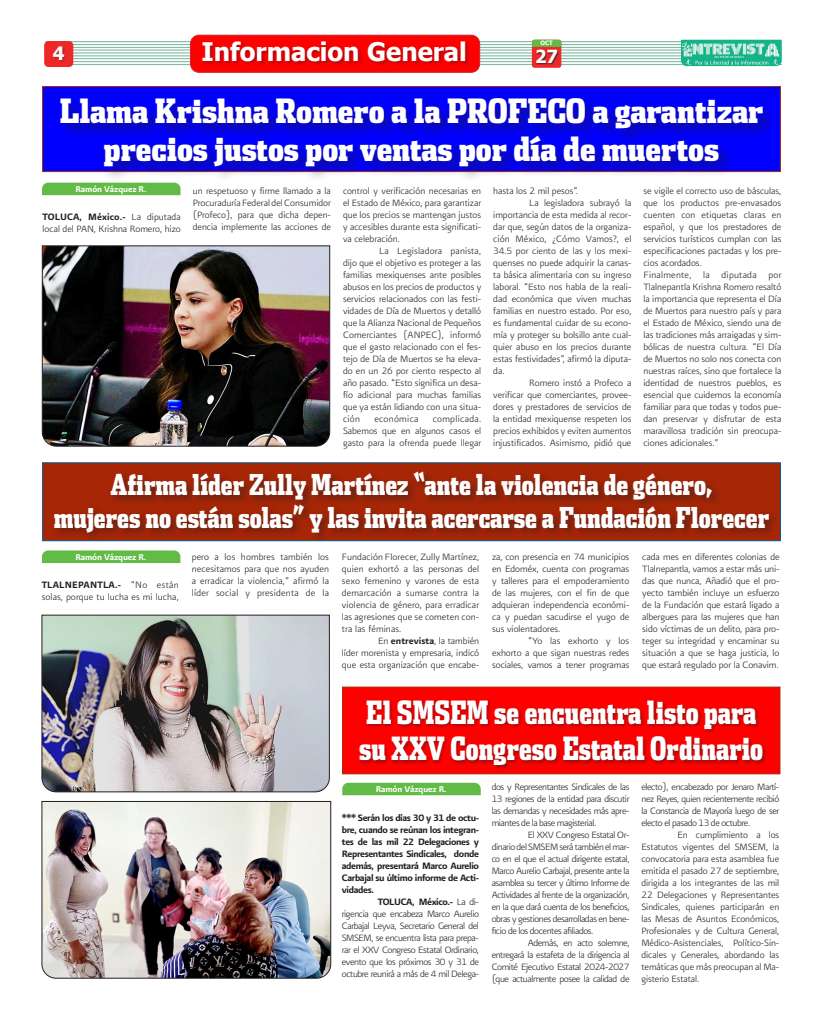
<style>
.page{position:relative;width:823px;height:1021px;background:#fff}
.page>*{position:absolute;margin:0;border:0;box-sizing:border-box;transform-origin:0 0}
.texto-comun{font:900 33.2px/38px "Dispatch Comp";color:#fff;text-align:center;scale:1.04 1}
.texto-comun-2{font:900 31.8px/36.3px "Dispatch Comp";letter-spacing:.005em;color:#fff;scale:.89 1}
.texto-comun-3{font:900 28.6px/32.7px "Dispatch Comp";color:#fff;text-align:center;scale:.92 1}
.t1{font:700 25.5px "Tahoma";color:#fff}
.t2{font:700 18.5px "Tahoma";color:#fff}
.t3{font:700 18px "Tahoma";color:#fff}
.texto-comun-4{font:11px/12px "Presidencia Fina";color:#231f20;text-align:justify}
.TEXTO-COMUN{font:11px/12px "Presidencia Fina";letter-spacing:-.035em;color:#231f20;text-align:justify}
.TEXTO-COMUN-2{font:11px/12px "Presidencia Firme";letter-spacing:-.035em;color:#231f20;text-align:justify}
.texto-comun-5{font:11px "Presidencia Fina";letter-spacing:.03em;color:#231f20}
.ENTRADA{font:10px "Presidencia Firme";letter-spacing:-.01em;color:#fff}
.t4{font:700 6px "Tahoma";color:#fff}
.s1{font-family:"Presidencia Firme"}
</style>
<div class="page">
<hr style="left:45px;top:41px;width:736px;height:1px;background:#83bda8">
<hr style="left:45px;top:44px;width:736px;height:1px;background:#83bda8">
<hr style="left:45px;top:47px;width:736px;height:1px;background:#83bda8">
<hr style="left:45px;top:49px;width:736px;height:2px;background:#83bda8">
<hr style="left:45px;top:52px;width:736px;height:2px;background:#83bda8">
<hr style="left:45px;top:55px;width:736px;height:1px;background:#83bda8">
<hr style="left:45px;top:58px;width:736px;height:1px;background:#83bda8">
<hr style="left:45px;top:61px;width:736px;height:1px;background:#83bda8">
<hr style="left:45px;top:64px;width:736px;height:1px;background:#83bda8">
<div style="left:44px;top:41px;width:29px;height:26px;background:#ee2827;border-radius:4px"></div>
<div style="left:53px;top:46px;width:15px;height:17px;background:#231f20;opacity:.34"></div>
<div style="left:531px;top:40px;width:30px;height:28px;background:#ee2827;border-radius:3px"></div>
<svg style="left:531px;top:40px;width:30px;height:7px"></svg>
<div style="left:536px;top:50px;width:23px;height:15px;background:#231f20;opacity:.75"></div>
<img style="left:680px;top:40px;width:101px;height:26px">
<div style="left:190px;top:35px;width:289px;height:37px;background:#f00;border-radius:9px"></div>
<div style="left:201px;top:41px;width:269px;height:25px;background:#231f20;opacity:.34"></div>
<div style="left:190px;top:35px;width:290px;height:38px;border:1px solid #d1232a;border-radius:9px"></div>
<div style="left:57px;top:94px;width:722px;height:89px;background:#231f20;opacity:.44"></div>
<svg style="left:43px;top:86px;width:737px;height:86px;background:#0704e0"></svg>
<div style="left:42px;top:183px;width:138px;height:12px;background:#62bb46"></div>
<div style="left:52px;top:470px;width:726px;height:72px;background:#2f597c"></div>
<svg style="left:43px;top:463px;width:737px;height:77px;background:#962509"></svg>
<img style="left:42px;top:245px;width:288px;height:201px">
<img style="left:41px;top:801px;width:290px;height:177px">
<img style="left:41px;top:614px;width:288px;height:178px">
<svg style="left:42px;top:550px;width:138px;height:13px;background:#69be4e"></svg>
<svg style="left:342px;top:687px;width:437px;height:86px;background:#e40303"></svg>
<svg style="left:342px;top:782px;width:138px;height:13px;background:#6cbf52"></svg>
<p class="t2" style="left:53px;top:40px;width:13px">4</p>
<p class="t4" style="left:540px;top:39px;width:14px">OCT</p>
<p class="t1" style="left:201px;top:34px;width:267px">Informacion General</p>
<p class="t3" style="left:534px;top:44px;width:24px">27</p>
<p class="texto-comun" style="left:60px;top:90px;width:677px">Llama Krishna Romero a la PROFECO a garantizar precios justos por ventas por día de muertos</p>
<p class="ENTRADA" style="left:75px;top:183px;width:72px">Ramón Vázquez R.</p>
<p class="texto-comun-4" style="left:193px;top:184px;width:140px">un respetuoso y firme llamado a la Procuraduría Federal del Consumidor (Profeco), para que dicha depen&shy;dencia implemente las acciones de</p>
<p class="texto-comun-4" style="left:343px;top:184px;width:140px">control y verificación necesarias en el Estado de México, para garantizar que los precios se mantengan justos y accesibles durante esta significati&shy;va celebración.</p>
<p class="texto-comun-4" style="left:343px;top:244px;width:140px;text-indent:36px">La Legisladora panista, dijo que el objetivo es proteger a las familias mexiquenses ante posibles abusos en los precios de productos y servicios relacionados con las festi&shy;vidades de Día de Muertos y detalló que la Alianza Nacional de Pequeños Comerciantes (ANPEC), informó que el gasto relacionado con el fes&shy;tejo de Día de Muertos se ha eleva&shy;do en un 26 por ciento respecto al año pasado. “Esto significa un desa&shy;fío adicional para muchas familias que ya están lidiando con una situa&shy;ción</p>
<p class="texto-comun-4" style="left:643px;top:184px;width:139px">se vigile el correcto uso de básculas, que los productos pre-envasados cuenten con etiquetas claras en español, y que los prestadores de servicios turísticos cumplan con las especificaciones pactadas y los pre&shy;cios acordados.</p>
<p class="texto-comun-4" style="left:643px;top:268px;width:139px">Finalmente, la diputada por Tlalnepantla Krishna Romero resaltó la importancia que representa el Día de Muertos para nuestro país y para el Estado de México, siendo una de las tradiciones más arraigadas y sim&shy;bólicas de nuestra cultura. “El Día de Muertos no solo nos conecta con nuestras raíces, sino que fortalece la identidad de nuestros pueblos, es esencial que cuidemos la economía familiar para que todas y todos pue&shy;dan preservar y disfrutar de esta maravillosa tradición sin preocupa&shy;ciones adicionales.”</p>
<p class="texto-comun-4" style="left:493px;top:184px;width:86px">hasta los 2 mil pesos”.</p>
<p class="texto-comun-4" style="left:493px;top:196px;width:140px;text-indent:36px">La legisladora subrayó la importancia de esta medida al recor&shy;dar que, según datos de la organiza&shy;ción México, ¿Cómo Vamos?, el 34.5 por ciento de las y los mexi&shy;quenses no puede adquirir la canas&shy;ta básica alimentaria con su ingreso laboral. “Esto nos habla de la reali&shy;dad económica que viven muchas familias en nuestro estado. Por eso, es fundamental cuidar de su econo&shy;mía y proteger su bolsillo ante cual&shy;quier abuso en los precios durante estas festividades”, afirmó la diputa&shy;da.</p>
<p class="texto-comun-4" style="left:493px;top:376px;width:140px;text-indent:36px">Romero instó a Profeco a verificar que comerciantes, provee&shy;dores y prestadores de servicios de la entidad mexiquense respeten los precios exhibidos y eviten aumentos injustificados. Asimismo, pidió que</p>
<p class="texto-comun-4" style="left:43px;top:210px;width:140px"><span class="s1">TOLUCA, México.-</span> La diputada local del PAN, Krishna Romero, hizo</p>
<p class="texto-comun-5" style="left:374px;top:412px;width:46px">económica</p>
<p class="texto-comun-4" style="left:343px;top:412px;width:140px;text-indent:90px">complicada.<br>Sabemos que en algunos casos el gasto para la ofrenda puede llegar</p>
<p class="texto-comun-3" style="left:54px;top:467px;width:778px">Afirma líder Zully Martínez “ante la violencia de género,<br>mujeres no están solas” y las invita acercarse a Fundación Florecer</p>
<p class="ENTRADA" style="left:75px;top:551px;width:72px">Ramón Vázquez R.</p>
<p class="texto-comun-4" style="left:192px;top:550px;width:139px">pero a los hombres también los necesitamos para que nos ayuden a erradicar la violencia,” afirmó la líder social y presidenta de la</p>
<p class="texto-comun-4" style="left:342px;top:550px;width:139px">Fundación Florecer, Zully Martínez, quien exhortó a las personas del sexo femenino y varones de esta demarcación a sumarse contra la violencia de género, para erradicar las agresiones que se cometen con&shy;tra las féminas.</p>
<p class="texto-comun-4" style="left:342px;top:634px;width:139px;text-indent:36px">En <span class="s1">entrevista</span>, la también líder morenista y empresaria, indicó que esta organización que encabe-</p>
<p class="texto-comun-4" style="left:642px;top:550px;width:139px">cada mes en diferentes colonias de Tlalnepantla, vamos a estar más uni&shy;das que nunca, Añadió que el pro&shy;yecto también incluye un esfuerzo de la Fundación que estará ligado a albergues para las mujeres que han sido víctimas de un delito, para pro&shy;teger su integridad y encaminar su situación a que se haga justicia, lo que estará regulado por la Conavim.</p>
<p class="texto-comun-4" style="left:492px;top:550px;width:139px">za, con presencia en 74 municipios en Edoméx, cuenta con programas y talleres para el empoderamiento de las mujeres, con el fin de que adquieran independencia económi&shy;ca y puedan sacudirse el yugo de sus violentadores.</p>
<p class="texto-comun-4" style="left:492px;top:634px;width:139px;text-indent:36px">“Yo las exhorto y los exhorto a que sigan nuestras redes sociales, vamos a tener programas</p>
<p class="texto-comun-4" style="left:42px;top:578px;width:139px"><span class="s1">TLALNEPANTLA.-</span> “No están solas, porque tu lucha es mi lucha,</p>
<p class="texto-comun-2" style="left:359px;top:692px;width:455px">El SMSEM se encuentra listo para su XXV Congreso Estatal Ordinario</p>
<p class="ENTRADA" style="left:375px;top:783px;width:72px">Ramón Vázquez R.</p>
<p class="TEXTO-COMUN-2" style="left:341px;top:811px;width:139px">*** Serán los días 30 y 31 de octu&shy;bre, cuando se reúnan los integran&shy;tes de las mil 22 Delegaciones y Representantes Sindicales, donde además, presentará Marco Aurelio Carbajal su último informe de Acti&shy;vidades.</p>
<p class="TEXTO-COMUN" style="left:341px;top:895px;width:139px;text-indent:36px"><span class="s1">TOLUCA, México.-</span> La di&shy;rigencia que encabeza Marco Aurelio Carbajal Leyva, Secretario General del SMSEM, se encuentra lista para prepa&shy;rar el XXV Congreso Estatal Ordinario, evento que los próximos 30 y 31 de octubre reunirá a más de 4 mil Delega-</p>
<p class="TEXTO-COMUN" style="left:491px;top:780px;width:139px">dos y Representantes Sindicales de las 13 regiones de la entidad para discutir las demandas y necesidades más apre&shy;miantes de la base magisterial.</p>
<p class="TEXTO-COMUN" style="left:491px;top:828px;width:139px;text-indent:36px">El XXV Congreso Estatal Or&shy;dinario del SMSEM será también el mar&shy;co en el que el actual dirigente estatal, Marco Aurelio Carbajal, presente ante la asamblea su tercer y último Informe de Actividades al frente de la organización, en la que dará cuenta de los beneficios, obras y gestiones desarrolladas en bene&shy;ficio de los docentes afiliados.</p>
<p class="TEXTO-COMUN" style="left:491px;top:936px;width:139px;text-indent:36px">Además, en acto solemne, entregará la estafeta de la dirigencia al Comité Ejecutivo Estatal 2024-2027 (que actualmente posee la calidad de</p>
<p class="TEXTO-COMUN" style="left:641px;top:780px;width:139px">electo), encabezado por Jenaro Martí&shy;nez Reyes, quien recientemente recibió la Constancia de Mayoría luego de ser electo el pasado 13 de octubre.</p>
<p class="TEXTO-COMUN" style="left:641px;top:828px;width:139px;text-indent:36px">En cumplimiento a los Estatutos vigentes del SMSEM, la convocatoria para esta asamblea fue emitida el pasado 27 de septiembre, dirigida a los integrantes de las mil 22 Delegaciones y Representantes Sindicales, quienes participarán en las Mesas de Asuntos Económicos, Profesionales y de Cultura General, Médico-Asistenciales, Político-Sin&shy;dicales y Generales, abordando las temáticas que más preocupan al Ma&shy;gisterio Estatal.</p>
</div>
